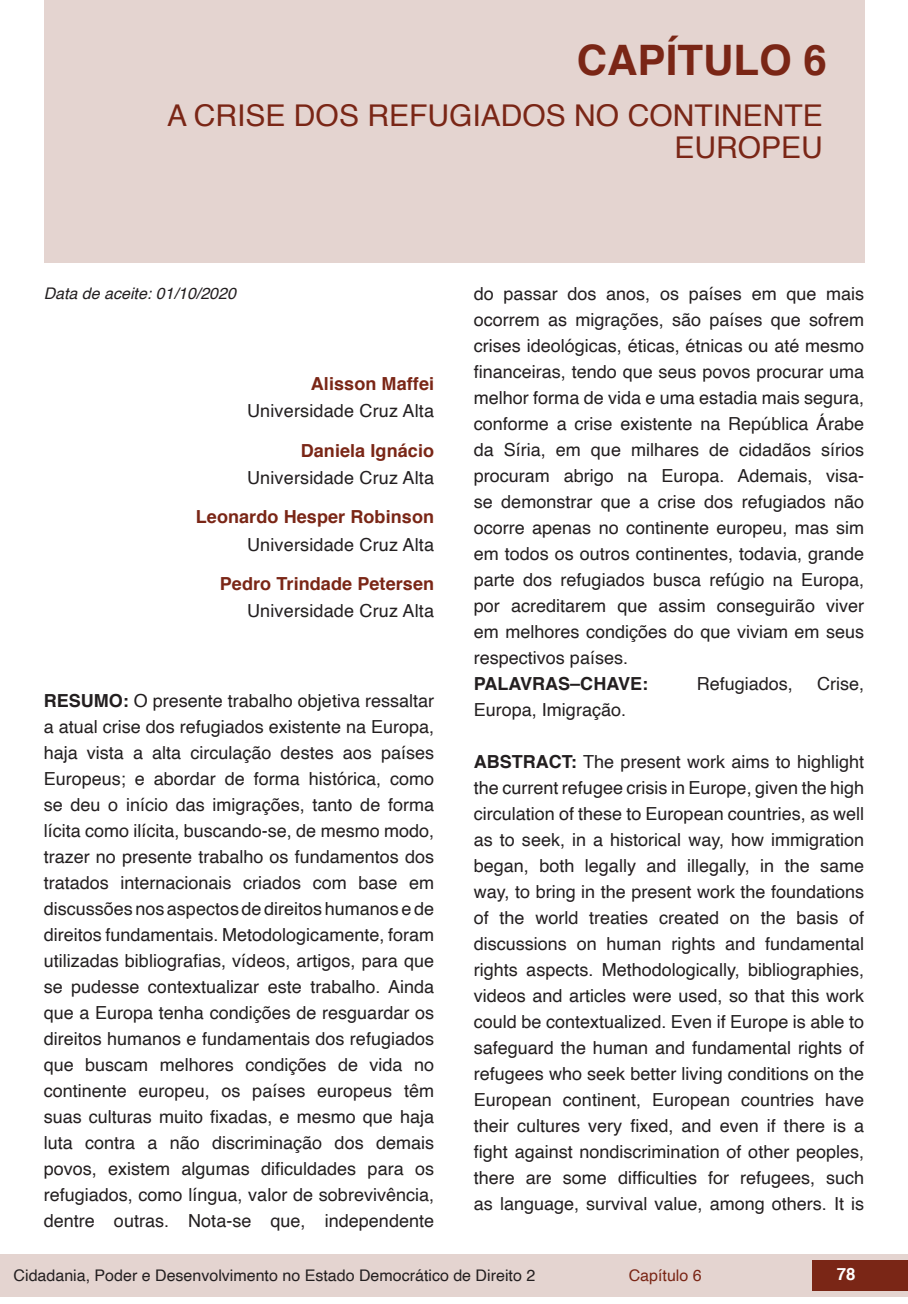
<style>
.page{position:relative;width:908px;height:1304px;background:#fff}
.page>*{position:absolute;margin:0;border:0;box-sizing:border-box;transform-origin:0 0}
.capítulos{font:700 42px "Helvetica";color:#7a2616}
.nome_artigos{font:30px/32px "Helvetica";color:#7a2616;text-align:right}
.Resumos_e_PC_TXT{font:18px/26px "Helvetica";color:#231f20;text-align:justify}
.info_autores{font:18px "Helvetica";letter-spacing:.01em;color:#231f20}
.nome_autores{font:700 18px "Helvetica";letter-spacing:.005em;color:#7a2616}
.Resumos_e_PC_TXT-2{font:700 18px "Helvetica";color:#231f20}
.t1{font:700 16.8px "Helvetica";color:#fff}
.t2{font:16px "Helvetica";color:#231f20}
.t3{font:italic 16px "Helvetica";color:#231f20}
.t4{font:16px "Helvetica";color:#7a2616}
.s1{font-weight:700}
</style>
<div class="page">
<div style="left:0;top:1254px;width:906px;height:43px;background:#e4d4d0"></div>
<div style="left:812px;top:1261px;width:95px;height:30px;background:#7a2616"></div>
<div style="left:44px;top:0;width:819px;height:263px;background:#e4d4d0"></div>
<p class="capítulos" style="left:576px;top:26px;width:251px">CAPÍTULO 6</p>
<p class="nome_artigos" style="left:167px;top:101px;width:657px">A CRISE DOS REFUGIADOS NO CONTINENTE<br>EUROPEU</p>
<p class="t3" style="left:44px;top:280px;width:194px">Data de aceite: 01/10/2020</p>
<p class="nome_autores" style="left:311px;top:369px;width:125px">Alisson Maffei</p>
<p class="info_autores" style="left:247px;top:397px;width:188px">Universidade Cruz Alta</p>
<p class="nome_autores" style="left:300px;top:436px;width:135px">Daniela Ignácio</p>
<p class="info_autores" style="left:247px;top:464px;width:188px">Universidade Cruz Alta</p>
<p class="nome_autores" style="left:196px;top:502px;width:240px">Leonardo Hesper Robinson</p>
<p class="info_autores" style="left:247px;top:530px;width:188px">Universidade Cruz Alta</p>
<p class="nome_autores" style="left:220px;top:569px;width:216px">Pedro Trindade Petersen</p>
<p class="info_autores" style="left:247px;top:597px;width:188px">Universidade Cruz Alta</p>
<p class="Resumos_e_PC_TXT" style="left:44px;top:689px;width:392px"><span class="s1">RESUMO:</span> O presente trabalho objetiva ressaltar a atual crise dos refugiados existente na Europa, haja vista a alta circulação destes aos países Europeus; e abordar de forma histórica, como se deu o início das imigrações, tanto de forma lícita como ilícita, buscando-se, de mesmo modo, trazer no presente trabalho os fundamentos dos tratados internacionais criados com base em discussões nos aspectos de direitos humanos e de direitos fundamentais. Metodologicamente, foram utilizadas bibliografias, vídeos, artigos, para que se pudesse contextualizar este trabalho. Ainda que a Europa tenha condições de resguardar os direitos humanos e fundamentais dos refugiados que buscam melhores condições de vida no continente europeu, os países europeus têm suas culturas muito fixadas, e mesmo que haja luta contra a não discriminação dos demais povos, existem algumas dificuldades para os refugiados, como língua, valor de sobrevivência, dentre outras. Nota-se que, independente</p>
<p class="Resumos_e_PC_TXT" style="left:473px;top:281px;width:392px">do passar dos anos, os países em que mais ocorrem as migrações, são países que sofrem crises ideológicas, éticas, étnicas ou até mesmo financeiras, tendo que seus povos procurar uma melhor forma de vida e uma estadia mais segura, conforme a crise existente na República Árabe da Síria, em que milhares de cidadãos sírios procuram abrigo na Europa. Ademais, visa&shy;se demonstrar que a crise dos refugiados não ocorre apenas no continente europeu, mas sim em todos os outros continentes, todavia, grande parte dos refugiados busca refúgio na Europa, por acreditarem que assim conseguirão viver em melhores condições do que viviam em seus respectivos países.</p>
<p class="Resumos_e_PC_TXT-2" style="left:473px;top:669px;width:176px">PALAVRAS–CHAVE:</p>
<p class="Resumos_e_PC_TXT" style="left:696px;top:671px;width:98px">Refugiados,</p>
<p class="Resumos_e_PC_TXT" style="left:816px;top:671px;width:48px">Crise,</p>
<p class="Resumos_e_PC_TXT" style="left:473px;top:697px;width:154px">Europa, Imigração.</p>
<p class="Resumos_e_PC_TXT" style="left:473px;top:749px;width:392px"><span class="s1">ABSTRACT:</span> The present work aims to highlight the current refugee crisis in Europe, given the high circulation of these to European countries, as well as to seek, in a historical way, how immigration began, both legally and illegally, in the same way, to bring in the present work the foundations of the world treaties created on the basis of discussions on human rights and fundamental rights aspects. Methodologically, bibliographies, videos and articles were used, so that this work could be contextualized. Even if Europe is able to safeguard the human and fundamental rights of refugees who seek better living conditions on the European continent, European countries have their cultures very fixed, and even if there is a fight against nondiscrimination of other peoples, there are some difficulties for refugees, such as language, survival value, among others. It is</p>
<p class="t2" style="left:14px;top:1263px;width:523px">Cidadania, Poder e Desenvolvimento no Estado Democrático de Direito 2</p>
<p class="t4" style="left:628px;top:1263px;width:74px">Capítulo 6</p>
<p class="t1" style="left:836px;top:1261px;width:20px">78</p>
</div>
